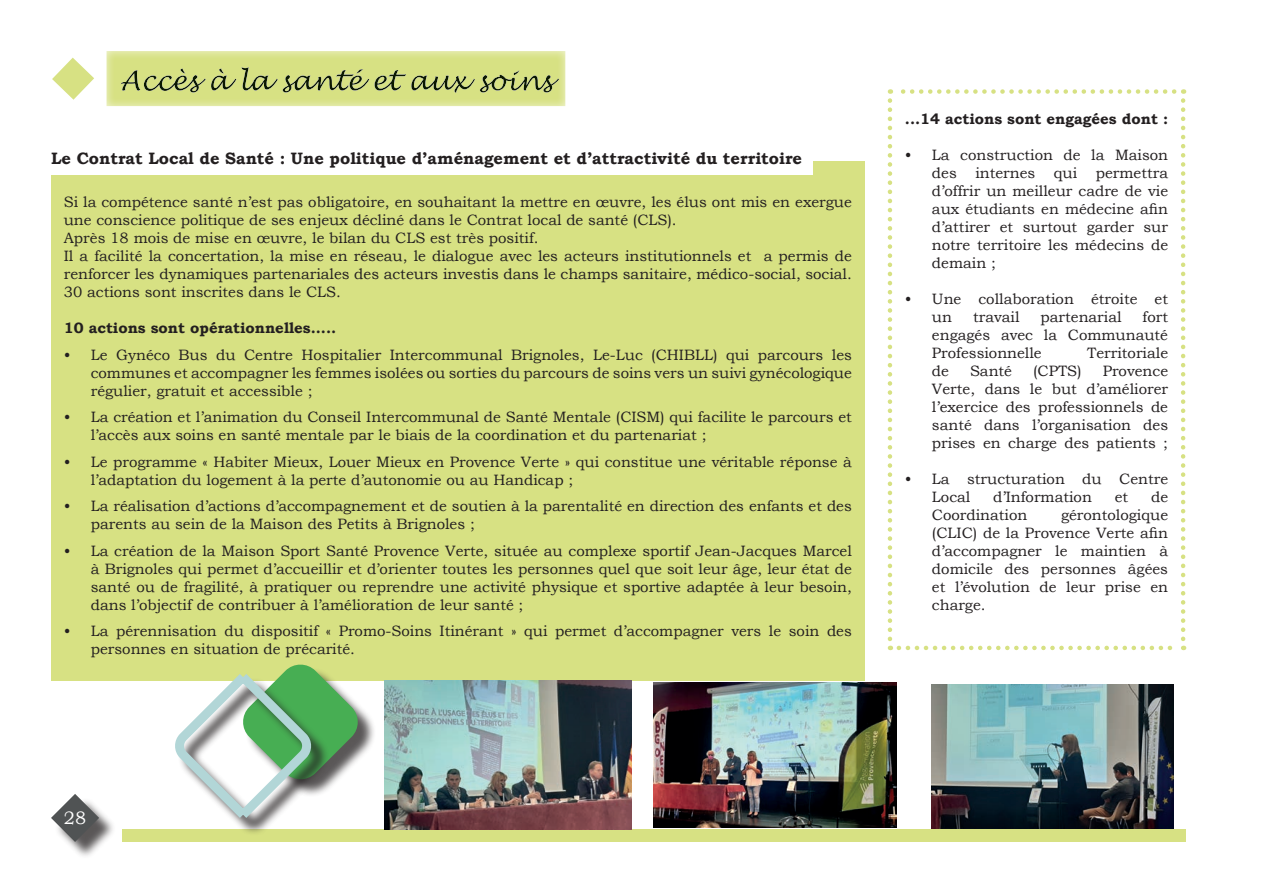
<style>
.page{position:relative;width:1263px;height:893px;background:#fff}
.page>*{position:absolute;margin:0;border:0;box-sizing:border-box;transform-origin:0 0}
.t1{font:18px "Bookman Old Style";color:#fff}
.t2{font:700 16.5px "Bookman Old Style";color:#231f20}
.t3{font:15px/18px "Bookman Old Style";color:#231f20}
.t4{font:700 15px "Bookman Old Style";color:#231f20}
</style>
<div class="page">
<div style="left:54px;top:797px;width:63px;height:63px;background:#231f20;opacity:.75"></div>
<svg style="left:51px;top:794px;width:48px;height:48px"></svg>
<svg style="left:52px;top:58px;width:42px;height:42px"></svg>
<div style="left:106px;top:48px;width:485px;height:59px;background:#fff;opacity:.75"></div>
<div style="left:122px;top:829px;width:1063px;height:13px;background:#d7e183"></div>
<div style="left:51px;top:162px;width:814px;height:519px;background:#d7e183"></div>
<div style="left:51px;top:142px;width:761px;height:32px;background:#fff"></div>
<svg style="left:888px;top:101px;width:4px;height:549px"></svg>
<svg style="left:899px;top:646px;width:285px;height:4px"></svg>
<svg style="left:1181px;top:89px;width:4px;height:550px"></svg>
<svg style="left:890px;top:89px;width:284px;height:5px"></svg>
<div style="left:246px;top:667px;width:130px;height:131px;background:#231f20;opacity:.75"></div>
<img style="left:931px;top:684px;width:243px;height:145px">
<div style="left:178px;top:677px;width:151px;height:158px;background:#231f20;opacity:.75"></div>
<svg style="left:175px;top:664px;width:185px;height:163px"></svg>
<img style="left:654px;top:682px;width:242px;height:146px">
<img style="left:385px;top:681px;width:246px;height:148px">
<p class="t2" style="left:51px;top:146px;width:753px">Le Contrat Local de Santé : Une politique d’aménagement et d’attractivité du territoire</p>
<p class="t3" style="left:64px;top:193px;width:790px">Si la compétence santé n’est pas obligatoire, en souhaitant la mettre en œuvre, les élus ont mis en exergue une conscience politique de ses enjeux décliné dans le Contrat local de santé (CLS).</p>
<p class="t3" style="left:64px;top:229px;width:476px">Après 18 mois de mise en œuvre, le bilan du CLS est très positif.</p>
<p class="t3" style="left:64px;top:247px;width:790px">Il a facilité la concertation, la mise en réseau, le dialogue avec les acteurs institutionnels et a permis de renforcer les dynamiques partenariales des acteurs investis dans le champs sanitaire, médico-social, social.</p>
<p class="t3" style="left:64px;top:283px;width:279px">30 actions sont inscrites dans le CLS.</p>
<p class="t4" style="left:64px;top:317px;width:274px">10 actions sont opérationnelles.....</p>
<p class="t3" style="left:91px;top:346px;width:763px;text-align:justify;text-indent:-27px">• Le Gynéco Bus du Centre Hospitalier Intercommunal Brignoles, Le-Luc (CHIBLL) qui parcours les communes et accompagner les femmes isolées ou sorties du parcours de soins vers un suivi gynécologique régulier, gratuit et accessible ;</p>
<p class="t3" style="left:91px;top:408px;width:763px;text-indent:-27px">• La création et l’animation du Conseil Intercommunal de Santé Mentale (CISM) qui facilite le parcours et l’accès aux soins en santé mentale par le biais de la coordination et du partenariat ;</p>
<p class="t3" style="left:91px;top:453px;width:762px;text-indent:-27px">• Le programme « Habiter Mieux, Louer Mieux en Provence Verte » qui constitue une véritable réponse à l’adaptation du logement à la perte d’autonomie ou au Handicap ;</p>
<p class="t3" style="left:91px;top:497px;width:763px;text-indent:-27px">• La réalisation d’actions d’accompagnement et de soutien à la parentalité en direction des enfants et des parents au sein de la Maison des Petits à Brignoles ;</p>
<p class="t3" style="left:91px;top:542px;width:763px;text-align:justify;text-indent:-27px">• La création de la Maison Sport Santé Provence Verte, située au complexe sportif Jean-Jacques Marcel à Brignoles qui permet d’accueillir et d’orienter toutes les personnes quel que soit leur âge, leur état de santé ou de fragilité, à pratiquer ou reprendre une activité physique et sportive adaptée à leur besoin, dans l’objectif de contribuer à l’amélioration de leur santé ;</p>
<p class="t3" style="left:91px;top:622px;width:763px;text-indent:-27px">• La pérennisation du dispositif « Promo-Soins Itinérant » qui permet d’accompagner vers le soin des personnes en situation de précarité.</p>
<p class="t4" style="left:905px;top:108px;width:265px">...14 actions sont engagées dont :</p>
<p class="t3" style="left:932px;top:146px;width:238px;text-align:justify;text-indent:-27px">• La construction de la Maison des internes qui permettra d’offrir un meilleur cadre de vie aux étudiants en médecine afin d’attirer et surtout garder sur notre territoire les médecins de demain ;</p>
<p class="t3" style="left:932px;top:290px;width:238px;text-indent:-27px">• Une collaboration étroite et un</p>
<p class="t3" style="left:932px;top:308px;width:238px;text-align:justify;text-indent:211px">fort engagés avec la Communauté Professionnelle</p>
<p class="t3" style="left:973px;top:308px;width:48px">travail</p>
<p class="t3" style="left:1040px;top:308px;width:82px">partenarial</p>
<p class="t3" style="left:1087px;top:344px;width:83px">Territoriale</p>
<p class="t3" style="left:932px;top:362px;width:19px">de</p>
<p class="t3" style="left:970px;top:362px;width:44px">Santé</p>
<p class="t3" style="left:1033px;top:362px;width:50px">(CPTS)</p>
<p class="t3" style="left:932px;top:362px;width:238px;text-align:justify;text-indent:171px">Provence Verte, dans le but d’améliorer l’exercice des professionnels de santé dans l’organisation des prises en charge des patients ;</p>
<p class="t3" style="left:932px;top:470px;width:238px;text-indent:-27px">• La structuration du Centre<br>Local</p>
<p class="t3" style="left:993px;top:488px;width:100px">d’Information</p>
<p class="t3" style="left:1115px;top:488px;width:15px">et</p>
<p class="t3" style="left:1151px;top:488px;width:19px">de</p>
<p class="t3" style="left:932px;top:506px;width:97px">Coordination</p>
<p class="t3" style="left:932px;top:506px;width:238px;text-align:justify;text-indent:129px">gérontologique (CLIC) de la Provence Verte afin d’accompagner le maintien à domicile des personnes âgées et l’évolution de leur prise en charge.</p>
<p class="t1" style="left:64px;top:806px;width:24px">28</p>
</div>
